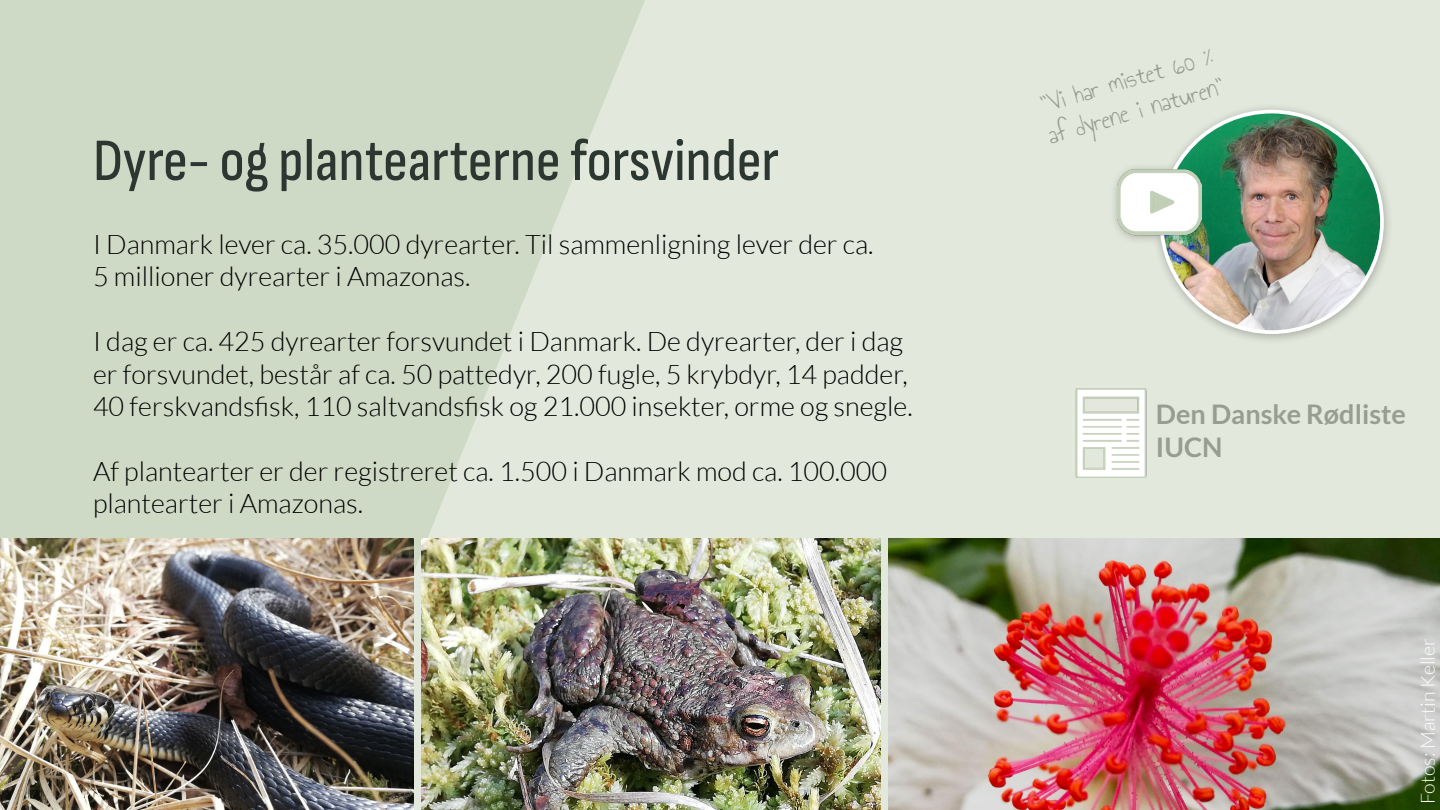
<style>
.page{position:relative;width:1440px;height:810px;background:#fff}
.page>*{position:absolute;margin:0;border:0;box-sizing:border-box;transform-origin:0 0}
.t1{font:60px "Sofia Sans Condensed";color:#2c3732}
.t2{font:300 27px/32.4px "Lato";color:#000}
.t3{font:700 27px/32.4px "Lato";color:#979e8f}
.t4{font:26.55px/31.9px "Annie Use Your Telescope";color:#979e8f}
.t5{font:300 19.5px "Lato";color:#fff}
</style>
<div class="page">
<div style="left:645px;top:0;width:795px;height:810px;background:#e3e8dc"></div>
<svg style="left:0;top:0;width:645px;height:810px;background:#d1dcc8"></svg>
<div style="left:1109px;top:102px;width:285px;height:243px;background:#000;opacity:.27"></div>
<img style="left:1161px;top:112px;width:221px;height:220px;border-radius:110px">
<img style="left:1118px;top:157px;width:83px;height:90px">
<img style="left:1066px;top:388px;width:89px;height:89px">
<img style="left:888px;top:539px;width:552px;height:271px">
<img style="left:422px;top:539px;width:458px;height:271px">
<img style="left:0;top:539px;width:414px;height:271px">
<h1 class="t1" style="left:93px;top:128px;width:688px">Dyre- og plantearterne forsvinder</h1>
<p class="t2" style="left:93px;top:228px;width:782px">I Danmark lever ca. 35.000 dyrearter. Til sammenligning lever der ca.<br>5 millioner dyrearter i Amazonas.</p>
<p class="t2" style="left:93px;top:325px;width:821px">I dag er ca. 425 dyrearter forsvundet i Danmark. De dyrearter, der i dag er forsvundet, består af ca. 50 pattedyr, 200 fugle, 5 krybdyr, 14 padder,<br>40 ferskvandsfisk, 110 saltvandsfisk og 21.000 insekter, orme og snegle.</p>
<p class="t2" style="left:93px;top:455px;width:796px">Af plantearter er der registreret ca. 1.500 i Danmark mod ca. 100.000 plantearter i Amazonas.</p>
<p class="t4" style="left:1035px;top:90px;width:183px;rotate:-16deg">”Vi har mistet 60 % af dyrene i naturen”</p>
<p class="t3" style="left:1156px;top:398px;width:252px">Den Danske Rødliste<br>IUCN</p>
<p class="t5" style="left:1418px;top:804px;width:167px;rotate:-90deg">Fotos: Martin Keller</p>
</div>
